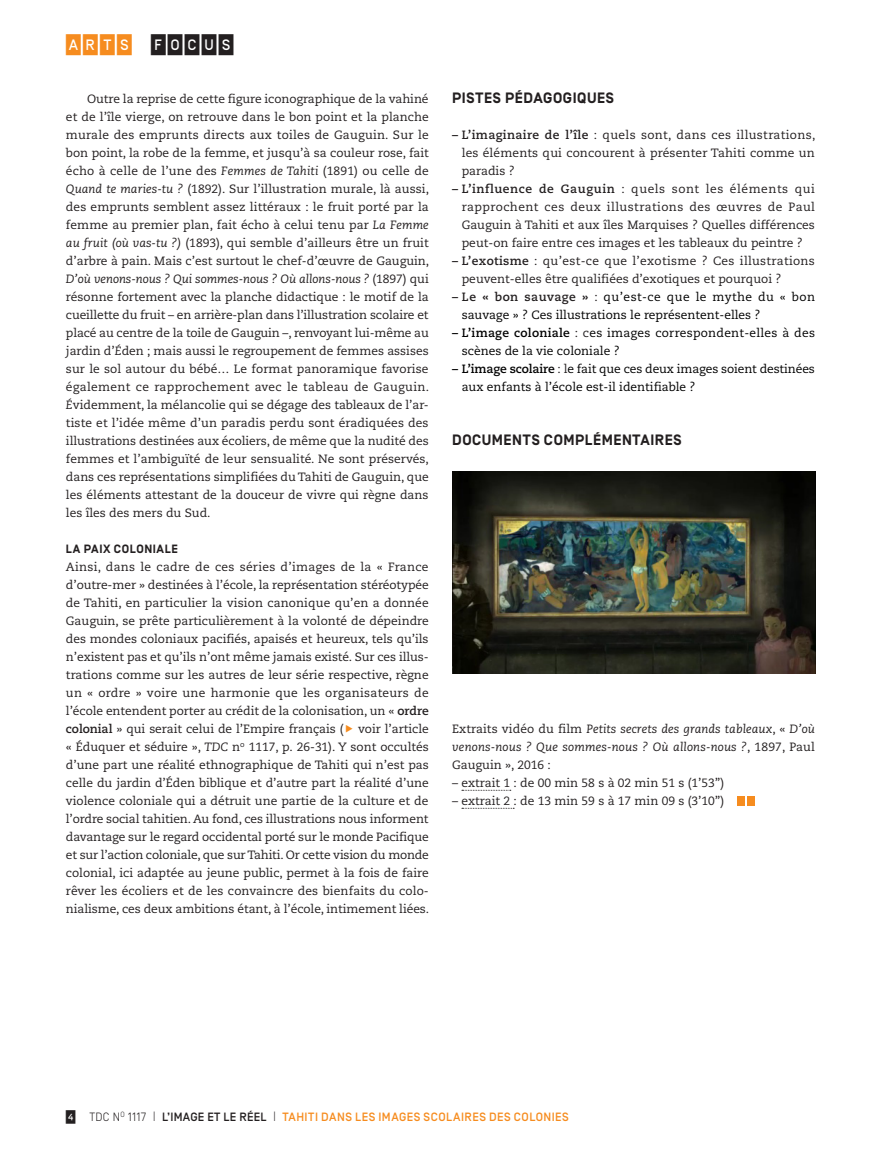
<style>
.page{position:relative;width:881px;height:1170px;background:#fff}
.page>*{position:absolute;margin:0;border:0;box-sizing:border-box;transform-origin:0 0}
.t1{font:500 21px "Simplon CNDP";letter-spacing:.075em;color:#231f20}
.TDC_Article_Intertit{font:700 15px "Simplon BP";letter-spacing:.04em;color:#231f20}
.TDC_Article_Texte_co{font:12px/18px "Caecilia LT Std";color:#231f20;text-align:justify}
.TDC_Article_Texte_co-2{font:12px/18px "Caecilia LT Std";color:#000}
.TDC_Article_Texte_co-3{font:italic 12px/18px "Caecilia LT Std";letter-spacing:.015em;color:#231f20;text-align:justify}
.TDC_Article_Texte_co-4{font:12px/18px "Caecilia LT Std";letter-spacing:.02em;color:#000}
.t2{font:500 12px "Simplon BP";letter-spacing:.02em;color:#231f20}
.t3{font:500 12px "Simplon BP";letter-spacing:.035em;color:#f68c1f}
.Intertitre_2{font:700 12px "Simplon BP";letter-spacing:.055em;color:#231f20}
.s1{color:#f68c1f}
.s2{font-style:italic}
.s3{font-weight:700}
.s4{font-weight:700;color:#231f20}
.s5{color:#231f20}
.s6{font-style:normal}
.s7{font-family:"Simplon CNDP";font-size:13.5px}
.s8{font-weight:300}
.s9{font-weight:300;font-size:13.5px}
</style>
<div class="page">
<svg style="left:461px;top:789px;width:49px;height:1px"></svg>
<svg style="left:461px;top:807px;width:53px;height:1px"></svg>
<div style="left:746px;top:796px;width:7px;height:9px;background:#f68c1f"></div>
<div style="left:737px;top:796px;width:7px;height:9px;background:#f68c1f"></div>
<img style="left:452px;top:471px;width:362px;height:202px">
<h1 class="t1" style="left:66px;top:34px;width:169px"><span class="s1">ARTS</span> FOCUS</h1>
<p class="TDC_Article_Texte_co" style="left:66px;top:90px;width:364px;text-indent:21px">Outre la reprise de cette figure iconographique de la vahiné et de l’île vierge, on retrouve dans le bon point et la planche murale des emprunts directs aux toiles de Gauguin. Sur le bon point, la robe de la femme, et jusqu’à sa couleur rose, fait écho à celle de l’une des <span class="s2">Femmes de Tahiti</span> (1891) ou celle de <span class="s2">Quand te maries-tu ?</span> (1892). Sur l’illustration murale, là aussi, des emprunts semblent assez littéraux : le fruit porté par la femme au premier plan, fait écho à celui tenu par <span class="s2">La Femme au fruit (où vas-tu ?)</span> (1893), qui semble d’ailleurs être un fruit d’arbre à pain. Mais c’est surtout le chef-d’œuvre de Gauguin, <span class="s2">D’où venons-nous ? Qui sommes-nous ? Où allons-nous ?</span> (1897) qui résonne fortement avec la planche didactique : le motif de la cueillette du fruit – en arrière-plan dans l’illustration scolaire et placé au centre de la toile de Gauguin <span class="s2">–</span>, renvoyant lui-même au jardin d’<span class="s2">É</span>den ; mais aussi le regroupement de femmes assises sur le sol autour du bébé… Le format panoramique favorise également ce rapprochement avec le tableau de Gauguin.<br><span class="s2">É</span>videmment, la mélancolie qui se dégage des tableaux de l’ar&shy;tiste et l’idée même d’un paradis perdu sont éradiquées des illustrations destinées aux écoliers, de même que la nudité des femmes et l’ambiguïté de leur sensualité. Ne sont préservés, dans ces représentations simplifiées du Tahiti de Gauguin, que les éléments attestant de la douceur de vivre qui règne dans les îles des mers du Sud.</p>
<p class="Intertitre_2" style="left:66px;top:542px;width:113px">LA PAIX COLONIALE</p>
<p class="TDC_Article_Texte_co" style="left:66px;top:558px;width:364px">Ainsi, dans le cadre de ces séries d’images de la « France d’outre-mer » destinées à l’école, la représentation stéréotypée de Tahiti, en particulier la vision canonique qu’en a donnée Gauguin, se prête particulièrement à la volonté de dépeindre des mondes coloniaux pacifiés, apaisés et heureux, tels qu’ils n’existent pas et qu’ils n’ont même jamais existé. Sur ces illus&shy;trations comme sur les autres de leur série respective, règne un « ordre » voire une harmonie que les organisateurs de l’école entendent porter au crédit de la colonisation, un « <span class="s3">ordre colonial</span> » qui serait celui de l’Empire français ( voir l’article « Éduquer et séduire », <span class="s2">TDC</span> n<sup>o</sup> 1117, p. 26-31). Y sont occultés d’une part une réalité ethnographique de Tahiti qui n’est pas celle du jardin d’Éden biblique et d’autre part la réalité d’une violence coloniale qui a détruit une partie de la culture et de l’ordre social tahitien. Au fond, ces illustrations nous informent davantage sur le regard occidental porté sur le monde Pacifique et sur l’action coloniale, que sur Tahiti. Or cette vision du monde colonial, ici adaptée au jeune public, permet à la fois de faire rêver les écoliers et de les convaincre des bienfaits du colo&shy;nialisme, ces deux ambitions étant, à l’école, intimement liées.</p>
<p class="TDC_Article_Intertit" style="left:452px;top:89px;width:163px">PISTES PÉDAGOGIQUES</p>
<p class="TDC_Article_Texte_co" style="left:461px;top:126px;width:355px;text-indent:-10px"><span class="s3">– L’imaginaire de l’île</span> : quels sont, dans ces illustrations, les éléments qui concourent à présenter Tahiti comme un paradis ?</p>
<p class="TDC_Article_Texte_co" style="left:461px;top:180px;width:354px;text-indent:-10px"><span class="s3">– L’influence de Gauguin</span> : quels sont les éléments qui rapprochent ces deux illustrations des œuvres de Paul Gauguin à Tahiti et aux îles Marquises ? Quelles différences peut-on faire entre ces images et les tableaux du peintre ?</p>
<p class="TDC_Article_Texte_co" style="left:461px;top:252px;width:354px;text-indent:-10px"><span class="s3">– L’exotisme</span> : qu’est-ce que l’exotisme ? Ces illustrations peuvent-elles être qualifiées d’exotiques et pourquoi ?</p>
<p class="TDC_Article_Texte_co-2" style="left:461px;top:288px;width:354px;text-indent:-10px"><span class="s4">– Le « bon sauvage »</span> <span class="s5">:</span> qu’est-ce que le mythe du « bon sauvage » ? Ces illustrations le représentent-elles ?</p>
<p class="TDC_Article_Texte_co-4" style="left:461px;top:324px;width:354px;text-indent:-10px"><span class="s3">– L’image coloniale</span> <span class="s5">: c</span>es images correspondent-elles à des scènes de la vie coloniale ?</p>
<p class="TDC_Article_Texte_co-2" style="left:461px;top:360px;width:354px;text-indent:-10px"><span class="s3">– L’image scolaire</span> <span class="s5">: l</span>e fait que ces deux images soient destinées aux enfants à l’école est-il identifiable ?</p>
<p class="TDC_Article_Intertit" style="left:452px;top:431px;width:231px">DOCUMENTS COMPLÉMENTAIRES</p>
<p class="TDC_Article_Texte_co-3" style="left:452px;top:720px;width:364px"><span class="s6">Extraits vidéo du film</span> Petits secrets des grands tableaux<span class="s6">, «</span> D’où venons-nous ? Que sommes-nous ? Où allons-nous ?<span class="s6">, 1897, Paul Gauguin », 2016 :</span></p>
<p class="TDC_Article_Texte_co" style="left:452px;top:774px;width:273px">– extrait 1 : de 00 min 58 s à 02 min 51 s (1’53’’)</p>
<p class="TDC_Article_Texte_co" style="left:452px;top:792px;width:273px">– extrait 2 : de 13 min 59 s à 17 min 09 s (3’10’’)</p>
<p class="t2" style="left:66px;top:1110px;width:297px"><span class="s7">4</span> <span class="s8">TDC N</span><sup>O</sup> <span class="s8">1117</span> <span class="s9">|</span> L’IMAGE ET LE RÉEL <span class="s9">|</span> <span class="s1">TAHITI DANS LES</span></p>
<p class="t3" style="left:378px;top:1110px;width:8px">IMAGES</p>
<p class="t3" style="left:423px;top:1110px;width:31px">SCOLAIRES</p>
<p class="t3" style="left:489px;top:1110px;width:69px">DES COLONIES</p>
</div>
